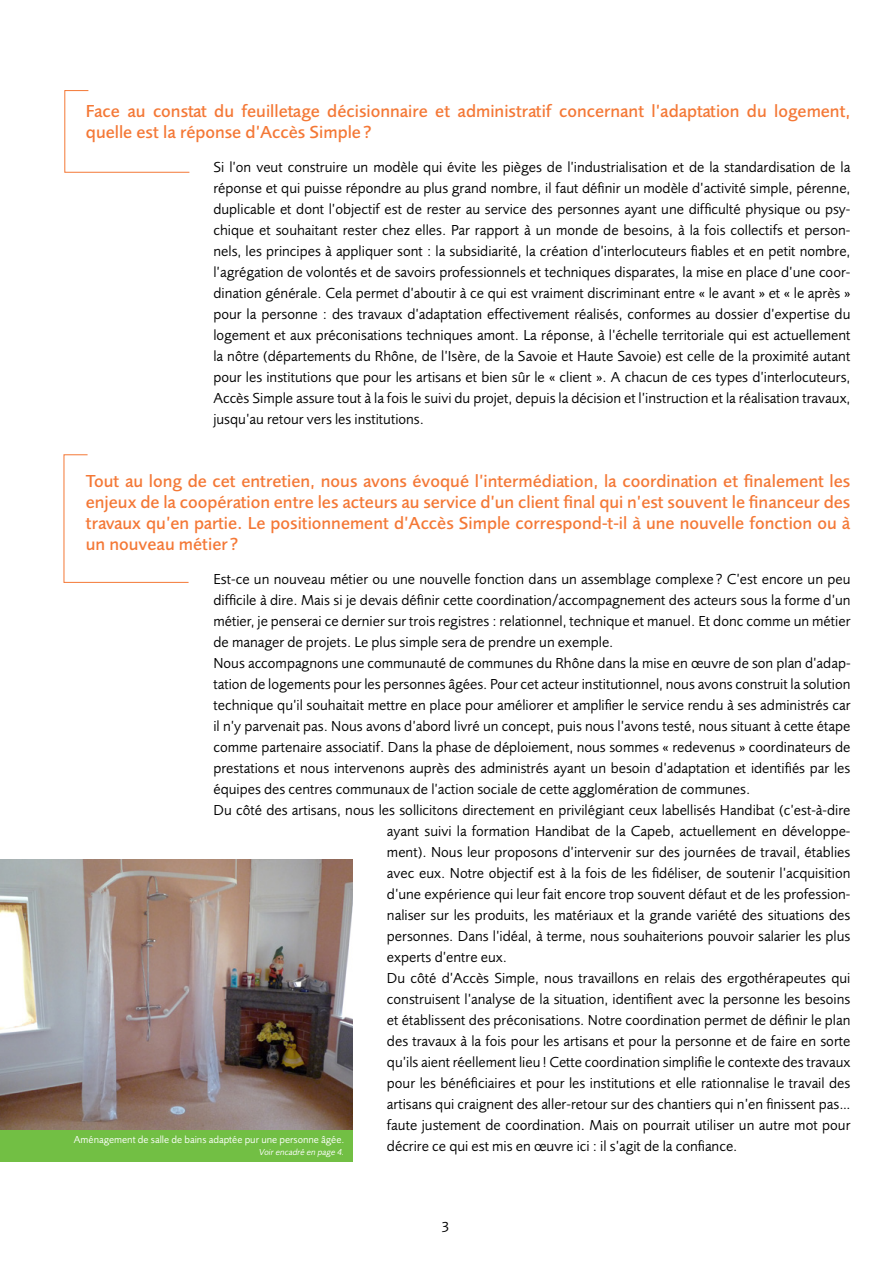
<style>
.page{position:relative;width:893px;height:1263px;background:#fff}
.page>*{position:absolute;margin:0;border:0;box-sizing:border-box;transform-origin:0 0}
.t1{font:500 18px/21px "Foundry Sans";color:#f47836}
.t2{font:15px/21px "Foundry Sans";color:#000;text-align:justify}
.t3{font:10.5px "Foundry Sans";color:#fff}
.t4{font:italic 9px "Foundry Sans";color:#fff}
</style>
<div class="page">
<svg style="left:64px;top:90px;width:126px;height:83px"></svg>
<svg style="left:64px;top:454px;width:125px;height:129px"></svg>
<img style="left:0;top:859px;width:353px;height:271px">
<div style="left:0;top:1130px;width:353px;height:32px;background:#72bf44"></div>
<p class="t1" style="left:86px;top:101px;width:766px">Face au constat du feuilletage décisionnaire et administratif concernant l’adaptation du logement, quelle est la réponse d’Accès Simple?</p>
<p class="t2" style="left:213px;top:157px;width:639px">Si l’on veut construire un modèle qui évite les pièges de l’industrialisation et de la standardisation de la réponse et qui puisse répondre au plus grand nombre, il faut définir un modèle d’activité simple, pérenne, duplicable et dont l’objectif est de rester au service des personnes ayant une difficulté physique ou psy&shy;chique et souhaitant rester chez elles. Par rapport à un monde de besoins, à la fois collectifs et person&shy;nels, les principes à appliquer sont : la subsidiarité, la création d’interlocuteurs fiables et en petit nombre, l’agrégation de volontés et de savoirs professionnels et techniques disparates, la mise en place d’une coor&shy;dination générale. Cela permet d’aboutir à ce qui est vraiment discriminant entre « le avant » et « le après » pour la personne : des travaux d’adaptation effectivement réalisés, conformes au dossier d’expertise du logement et aux préconisations techniques amont. La réponse, à l’échelle territoriale qui est actuellement la nôtre (départements du Rhône, de l’Isère, de la Savoie et Haute Savoie) est celle de la proximité autant pour les institutions que pour les artisans et bien sûr le « client ». A chacun de ces types d’interlocuteurs, Accès Simple assure tout à la fois le suivi du projet, depuis la décision et l’instruction et la réalisation travaux, jusqu’au retour vers les institutions.</p>
<p class="t1" style="left:86px;top:471px;width:766px;text-align:justify">Tout au long de cet entretien, nous avons évoqué l’intermédiation, la coordination et finalement les enjeux de la coopération entre les acteurs au service d’un client final qui n’est souvent le financeur des travaux qu’en partie. Le positionnement d’Accès Simple correspond-t-il à une nouvelle fonction ou à un nouveau métier ?</p>
<p class="t2" style="left:213px;top:568px;width:638px">Est-ce un nouveau métier ou une nouvelle fonction dans un assemblage complexe ? C’est encore un peu</p>
<p class="t2" style="left:213px;top:589px;width:639px">difficile à dire. Mais si je devais définir cette coordination/accompagnement des acteurs sous la forme d’un</p>
<p class="t2" style="left:213px;top:610px;width:638px">métier, je penserai ce dernier sur trois registres : relationnel, technique et manuel. Et donc comme un métier</p>
<p class="t2" style="left:213px;top:631px;width:402px">de manager de projets. Le plus simple sera de prendre un exemple.</p>
<p class="t2" style="left:213px;top:652px;width:639px">Nous accompagnons une communauté de communes du Rhône dans la mise en œuvre de son plan d’adap-</p>
<p class="t2" style="left:213px;top:673px;width:639px">tation de logements pour les personnes âgées. Pour cet acteur institutionnel, nous avons construit la solution</p>
<p class="t2" style="left:213px;top:694px;width:639px">technique qu’il souhaitait mettre en place pour améliorer et amplifier le service rendu à ses administrés car</p>
<p class="t2" style="left:213px;top:715px;width:638px">il n’y parvenait pas. Nous avons d’abord livré un concept, puis nous l’avons testé, nous situant à cette étape</p>
<p class="t2" style="left:213px;top:736px;width:638px">comme partenaire associatif. Dans la phase de déploiement, nous sommes « redevenus » coordinateurs de</p>
<p class="t2" style="left:213px;top:757px;width:638px">prestations et nous intervenons auprès des administrés ayant un besoin d’adaptation et identifiés par les</p>
<p class="t2" style="left:213px;top:778px;width:538px">équipes des centres communaux de l’action sociale de cette agglomération de communes.</p>
<p class="t2" style="left:213px;top:799px;width:638px">Du côté des artisans, nous les sollicitons directement en privilégiant ceux labellisés Handibat (c’est-à-dire</p>
<p class="t2" style="left:387px;top:820px;width:465px">ayant suivi la formation Handibat de la Capeb, actuellement en développe-</p>
<p class="t2" style="left:387px;top:841px;width:465px">ment). Nous leur proposons d’intervenir sur des journées de travail, établies</p>
<p class="t2" style="left:387px;top:862px;width:465px">avec eux. Notre objectif est à la fois de les fidéliser, de soutenir l’acquisition</p>
<p class="t2" style="left:387px;top:883px;width:465px">d’une expérience qui leur fait encore trop souvent défaut et de les profession-</p>
<p class="t2" style="left:387px;top:904px;width:465px">naliser sur les produits, les matériaux et la grande variété des situations des</p>
<p class="t2" style="left:387px;top:925px;width:465px">personnes. Dans l’idéal, à terme, nous souhaiterions pouvoir salarier les plus</p>
<p class="t2" style="left:387px;top:946px;width:122px">experts d’entre eux.</p>
<p class="t2" style="left:387px;top:967px;width:465px">Du côté d’Accès Simple, nous travaillons en relais des ergothérapeutes qui</p>
<p class="t2" style="left:387px;top:988px;width:465px">construisent l’analyse de la situation, identifient avec la personne les besoins</p>
<p class="t2" style="left:387px;top:1009px;width:465px">et établissent des préconisations. Notre coordination permet de définir le plan</p>
<p class="t2" style="left:387px;top:1030px;width:465px">des travaux à la fois pour les artisans et pour la personne et de faire en sorte</p>
<p class="t2" style="left:387px;top:1051px;width:465px">qu’ils aient réellement lieu! Cette coordination simplifie le contexte des travaux</p>
<p class="t2" style="left:387px;top:1072px;width:465px">pour les bénéficiaires et pour les institutions et elle rationnalise le travail des</p>
<p class="t2" style="left:387px;top:1093px;width:465px">artisans qui craignent des aller-retour sur des chantiers qui n’en finissent pas…</p>
<p class="t2" style="left:387px;top:1114px;width:465px">faute justement de coordination. Mais on pourrait utiliser un autre mot pour</p>
<p class="t2" style="left:387px;top:1135px;width:352px">décrire ce qui est mis en œuvre ici : il s’agit de la confiance.</p>
<p class="t3" style="left:74px;top:1133px;width:272px">Aménagement de salle de bains adaptée pur une personne âgée.</p>
<p class="t4" style="left:259px;top:1146px;width:87px">Voir encadré en page 4.</p>
<p class="t2" style="left:442px;top:1216px;width:9px">3</p>
</div>
